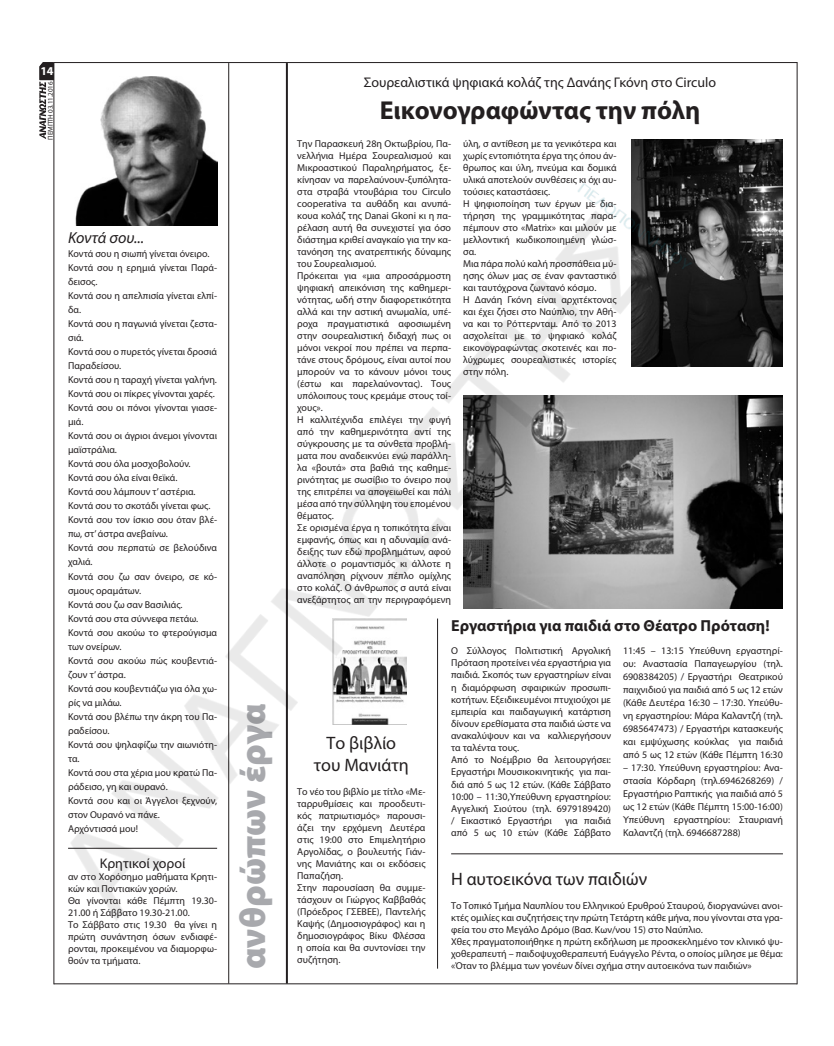
<style>
.page{position:relative;width:834px;height:1046px;background:#fff}
.page>*{position:absolute;margin:0;border:0;box-sizing:border-box;transform-origin:0 0}
.t1{font:900 36px "Myriad Pro";color:#a8a9ad}
.t2{font:700 26px "Myriad Pro";color:#231f20}
.t3{font:18px/21.6px "Myriad Pro";color:#231f20;text-align:center}
.t4{font:700 16px "Myriad Pro";color:#231f20}
.t5{font:italic 16px "Myriad Pro";color:#231f20}
.t6{font:14px "Myriad Pro";color:#231f20}
.t7{font:700 12px "Myriad Pro";color:#fff}
.t8{font:10px/12px "Myriad Pro";color:#231f20}
.t9{font:7px "Myriad Pro";letter-spacing:-.01em;color:#231f20}
</style>
<div class="page">
<hr style="left:54px;top:62px;width:743px;height:1px;background:#231f20">
<hr style="left:54px;top:984px;width:743px;height:1px;background:#231f20">
<hr style="left:796px;top:62px;width:1px;height:922px;background:#231f20">
<img style="left:39px;top:62px;width:746px;height:923px">
<p class="t7" style="left:41px;top:63px;width:14px">14</p>
<p class="t9" style="left:46px;top:140px;width:59px;rotate:-90deg">ΠΕΜΠΤΗ 03.11.2016</p>
<h3 class="t5" style="left:68px;top:228px;width:78px">Κοντά σου...</h3>
<p class="t8" style="left:68px;top:247px;width:150px;line-height:14px">Κοντά σου η σιωπή γίνεται όνειρο.<br>Κοντά σου η ερημιά γίνεται Παρά&shy;δεισος.<br>Κοντά σου η απελπισία γίνεται ελπί&shy;δα.<br>Κοντά σου η παγωνιά γίνεται ζεστα&shy;σιά.<br>Κοντά σου ο πυρετός γίνεται δροσιά<br>Παραδείσου.<br>Κοντά σου η ταραχή γίνεται γαλήνη.<br>Κοντά σου οι πίκρες γίνονται χαρές.<br>Κοντά σου οι πόνοι γίνονται γιασε&shy;μιά.<br>Κοντά σου οι άγριοι άνεμοι γίνονται μαϊστράλια.<br>Κοντά σου όλα μοσχοβολούν.<br>Κοντά σου όλα είναι θεϊκά.<br>Κοντά σου λάμπουν τ’ αστέρια.<br>Κοντά σου το σκοτάδι γίνεται φως.<br>Κοντά σου τον ίσκιο σου όταν βλέ&shy;πω, στ’ άστρα ανεβαίνω.<br>Κοντά σου περπατώ σε βελούδινα χαλιά.<br>Κοντά σου ζω σαν όνειρο, σε κό&shy;σμους οραμάτων.<br>Κοντά σου ζω σαν Βασιλιάς.<br>Κοντά σου στα σύννεφα πετάω.<br>Κοντά σου ακούω το φτερούγισμα των ονείρων.<br>Κοντά σου ακούω πώς κουβεντιά&shy;ζουν τ’ άστρα.<br>Κοντά σου κουβεντιάζω για όλα χω&shy;ρίς να μιλάω.<br>Κοντά σου βλέπω την άκρη του Πα&shy;ραδείσου.<br>Κοντά σου ψηλαφίζω την αιωνιότη&shy;τα.<br>Κοντά σου στα χέρια μου κρατώ Πα&shy;ράδεισο, γη και ουρανό.<br>Κοντά σου και οι Άγγελοι ξεχνούν, στον Ουρανό να πάνε.<br>Αρχόντισσά μου!</p>
<h3 class="t6" style="left:100px;top:855px;width:87px">Κρητικοί χοροί</h3>
<p class="t8" style="left:68px;top:870px;width:150px">αν στο Χορόσημο μαθήματα Κρητι&shy;κών και Ποντιακών χορών.<br>Θα γίνονται κάθε Πέμπτη 19.30-<br>21.00 ή Σάββατο 19.30-21.00.<br>Το Σάββατο στις 19.30 θα γίνει η πρώτη συνάντηση όσων ενδιαφέ&shy;ρονται, προκειμένου να διαμορφω&shy;θούν τα τμήματα.</p>
<h1 class="t1" style="left:229px;top:969px;width:267px;rotate:-90deg">ανθρώπων έργα</h1>
<h3 class="t6" style="left:364px;top:74px;width:354px">Σουρεαλιστικά ψηφιακά κολάζ της Δανάης Γκόνη στο Circulo</h3>
<h2 class="t2" style="left:379px;top:93px;width:322px">Εικονογραφώντας την πόλη</h2>
<p class="t8" style="left:297px;top:137px;width:155px">Την Παρασκευή 28η Οκτωβρίου, Πα&shy;νελλήνια Ημέρα Σουρεαλισμού και<br>Μικροαστικού Παραληρήματος, ξε&shy;κίνησαν να παρελαύνουν-ξυπόλητα&shy;στα στραβά ντουβάρια του Circulo cooperativa τα αυθάδη και ανυπά&shy;κουα κολάζ της Danai Gkoni κι η πα&shy;ρέλαση αυτή θα συνεχιστεί για όσο διάστημα κριθεί αναγκαίο για την κα&shy;τανόηση της ανατρεπτικής δύναμης του Σουρεαλισμού.<br>Πρόκειται για «μια απροσάρμοστη ψηφιακή απεικόνιση της καθημερι&shy;νότητας, ωδή στην διαφορετικότητα αλλά και την αστική ανωμαλία, υπέ&shy;ροχα πραγματιστικά αφοσιωμένη στην σουρεαλιστική διδαχή πως οι μόνοι νεκροί που πρέπει να περπα&shy;τάνε στους δρόμους, είναι αυτοί που μπορούν να το κάνουν μόνοι τους (έστω και παρελαύνοντας). Τους υπόλοιπους τους κρεμάμε στους τοί&shy;χους».<br>Η καλλιτέχνιδα επιλέγει την φυγή από την καθημερινότητα αντί της σύγκρουσης με τα σύνθετα προβλή&shy;ματα που αναδεικνύει ενώ παράλλη&shy;λα «βουτά» στα βαθιά της καθημε&shy;ρινότητας με σωσίβιο το όνειρο που της επιτρέπει να απογειωθεί και πάλι μέσα από την σύλληψη του επομένου θέματος.<br>Σε ορισμένα έργα η τοπικότητα είναι εμφανής, όπως και η αδυναμία ανά&shy;δειξης των εδώ προβλημάτων, αφού άλλοτε ο ρομαντισμός κι άλλοτε η αναπόληση ρίχνουν πέπλο ομίχλης στο κολάζ. Ο άνθρωπος σ αυτά είναι ανεξάρτητος απ την περιγραφόμενη</p>
<p class="t8" style="left:463px;top:137px;width:155px">ύλη, σ αντίθεση με τα γενικότερα και χωρίς εντοπιότητα έργα της όπου άν&shy;θρωπος και ύλη, πνεύμα και δομικά υλικά αποτελούν συνθέσεις κι όχι αυ&shy;τούσιες καταστάσεις.<br>Η ψηφιοποίηση των έργων με δια&shy;τήρηση της γραμμικότητας παρα&shy;πέμπουν στο «Matrix» και μιλούν με μελλοντική κωδικοποιημένη γλώσ&shy;σα.<br>Μια πάρα πολύ καλή προσπάθεια μύ&shy;ησης όλων μας σε έναν φανταστικό και ταυτόχρονα ζωντανό κόσμο.<br>Η Δανάη Γκόνη είναι αρχιτέκτονας και έχει ζήσει στο Ναύπλιο, την Αθή&shy;να και το Ρόττερνταμ. Από το 2013 ασχολείται με το ψηφιακό κολάζ εικονογραφώντας σκοτεινές και πο&shy;λύχρωμες σουρεαλιστικές ιστορίες στην πόλη.</p>
<h3 class="t3" style="left:314px;top:732px;width:96px">Το βιβλίο του Μανιάτη</h3>
<p class="t8" style="left:297px;top:785px;width:130px">Το νέο του βιβλίο με τίτλο «Με&shy;ταρρυθμίσεις και προοδευτι&shy;κός πατριωτισμός» παρουσι&shy;άζει την ερχόμενη Δευτέρα στις 19:00 στο Επιμελητήριο<br>Αργολίδας, ο βουλευτής Γιάν&shy;νης Μανιάτης και οι εκδόσεις<br>Παπαζήση.<br>Στην παρουσίαση θα συμμε&shy;τάσχουν οι Γιώργος Καββαθάς (Πρόεδρος ΓΣΕΒΕΕ), Παντελής<br>Καψής (Δημοσιογράφος) και η δημοσιογράφος Βίκυ Φλέσσα η οποία και θα συντονίσει την συζήτηση.</p>
<h3 class="t4" style="left:451px;top:615px;width:320px">Εργαστήρια για παιδιά στο Θέατρο Πρόταση!</h3>
<p class="t8" style="left:451px;top:645px;width:161px">Ο Σύλλογος Πολιτιστική Αργολική Πρόταση προτείνει νέα εργαστήρια για παιδιά. Σκοπός των εργαστηρίων είναι η διαμόρφωση σφαιρικών προσωπι&shy;κοτήτων. Εξειδικευμένοι πτυχιούχοι με εμπειρία και παιδαγωγική κατάρτιση δίνουν ερεθίσματα στα παιδιά ώστε να ανακαλύψουν και να καλλιεργήσουν τα ταλέντα τους.<br>Από το Νοέμβριο θα λειτουργήσει:<br>Εργαστήρι Μουσικοκινητικής για παι&shy;διά από 5 ως 12 ετών. (Κάθε Σάββατο 10:00 – 11:30,Υπεύθυνη εργαστηρίου:<br>Αγγελική Σιούτου (τηλ. 6979189420) / Εικαστικό Εργαστήρι</p>
<p class="t8" style="left:451px;top:814px;width:161px;text-align:right">για παιδιά<br>από 5 ως 10 ετών (Κάθε Σάββατο</p>
<p class="t8" style="left:623px;top:644px;width:161px;line-height:13px;text-align:justify">11:45 – 13:15 Υπεύθυνη εργαστηρί&shy;ου: Αναστασία Παπαγεωργίου (τηλ.<br>6908384205) / Εργαστήρι Θεατρικού παιχνιδιού για παιδιά από 5 ως 12 ετών (Κάθε Δευτέρα 16:30 – 17:30. Υπεύθυ&shy;νη εργαστηρίου: Μάρα Καλαντζή (τηλ.<br>6985647473) / Εργαστήρι κατασκευής και εμψύχωσης κούκλας για παιδιά από 5 ως 12 ετών (Κάθε Πέμπτη 16:30</p>
<p class="t8" style="left:623px;top:761px;width:161px;line-height:13px;text-align:justify">– 17:30. Υπεύθυνη εργαστηρίου: Ανα&shy;στασία Κόρδαρη (τηλ.6946268269) / Εργαστήριο Ραπτικής για παιδιά από 5 ως 12 ετών (Κάθε Πέμπτη 15:00-16:00)<br>Υπεύθυνη εργαστηρίου: Σταυριανή Καλαντζή (τηλ. 6946687288)</p>
<h3 class="t3" style="left:451px;top:868px;width:197px">Η αυτοεικόνα των παιδιών</h3>
<p class="t8" style="left:451px;top:899px;width:333px">Το Τοπικό Τμήμα Ναυπλίου του Ελληνικού Ερυθρού Σταυρού, διοργανώνει ανοι&shy;κτές ομιλίες και συζητήσεις την πρώτη Τετάρτη κάθε μήνα, που γίνονται στα γρα&shy;φεία του στο Μεγάλο Δρόμο (Βασ. Κων/νου 15) στο Ναύπλιο.<br>Χθες πραγματοποιήθηκε η πρώτη εκδήλωση με προσκεκλημένο τον κλινικό ψυ&shy;χοθεραπευτή – παιδοψυχοθεραπευτή Ευάγγελο Ρέντα, ο οποίος μίλησε με θέμα: «Όταν το βλέμμα των γονέων δίνει σχήμα στην αυτοεικόνα των παιδιών»</p>
</div>
